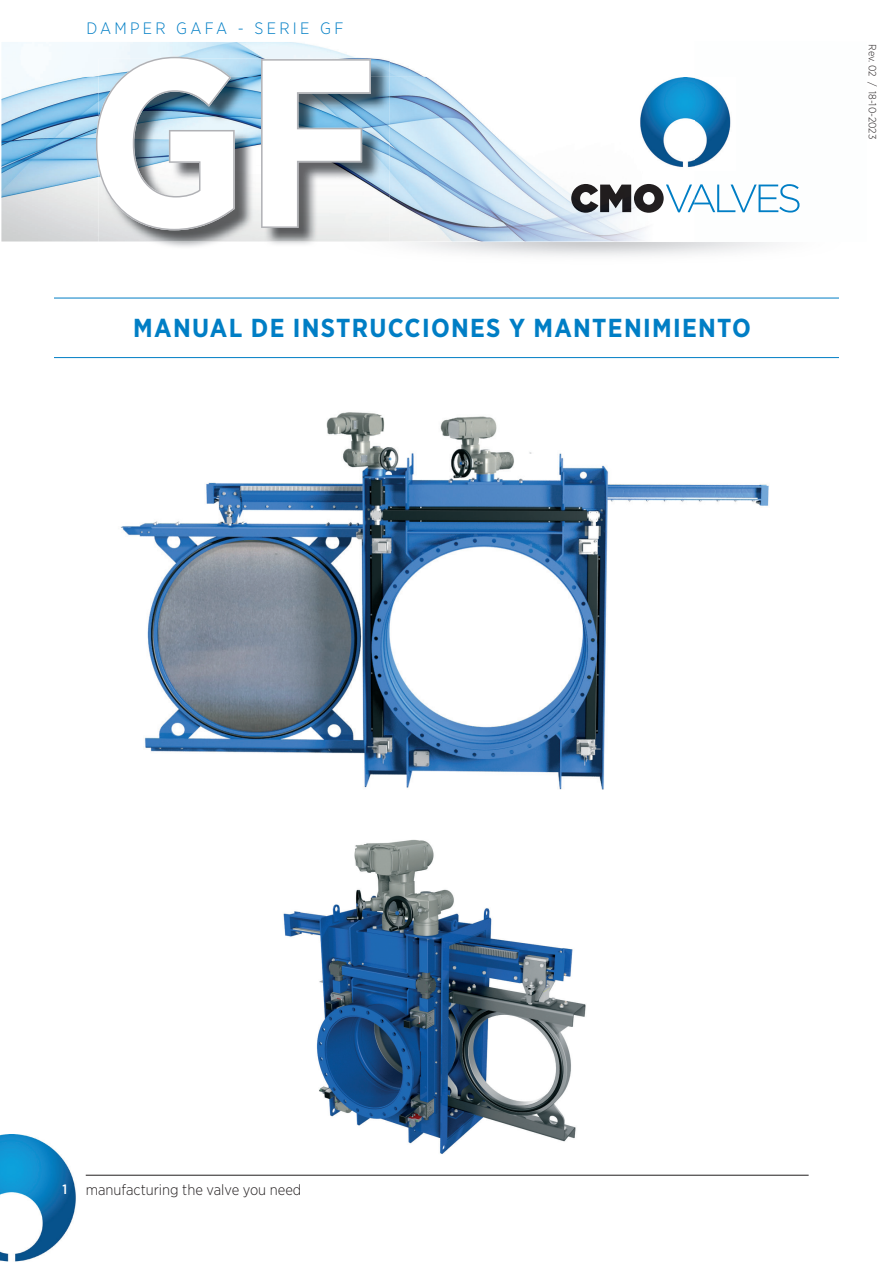
<style>
.page{position:relative;width:893px;height:1263px;background:#fff}
.page>*{position:absolute;margin:0;border:0;box-sizing:border-box;transform-origin:0 0}
.t1{font:700 236.85px "Gotham Narrow";color:#fff}
.t2{font:700 25.95px "Gotham Narrow";letter-spacing:.05em;color:#007ec5}
.t3{font:300 16.5px "Gotham Narrow";letter-spacing:.2em;color:#007ec5}
.t4{font:300 15px "Gotham Narrow";color:#231f20}
.t5{font:300 10.5px "Gotham Narrow";letter-spacing:-.005em;color:#231f20}
.s1{font-weight:500;font-size:13.5px;color:#fff}
</style>
<div class="page">
<img style="left:0;top:1135px;width:76px;height:127px">
<hr style="left:86px;top:1175px;width:723px;height:1px;background:#231f20">
<img style="left:120px;top:412px;width:649px;height:378px">
<hr style="left:54px;top:298px;width:785px;height:1px;background:#007ec5">
<hr style="left:54px;top:357px;width:785px;height:1px;background:#007ec5">
<img style="left:283px;top:839px;width:303px;height:315px">
<img style="left:1px;top:42px;width:694px;height:199px">
<img style="left:99px;top:77px;width:291px;height:170px">
<img style="left:371px;top:59px;width:19px;height:18px">
<img style="left:96px;top:57px;width:275px;height:173px">
<img style="left:635px;top:77px;width:96px;height:93px">
<img style="left:692px;top:197px;width:3px;height:15px">
<svg style="left:695px;top:184px;width:104px;height:29px"></svg>
<img style="left:666px;top:185px;width:26px;height:27px">
<img style="left:634px;top:184px;width:30px;height:29px">
<img style="left:571px;top:184px;width:27px;height:29px">
<img style="left:600px;top:185px;width:31px;height:27px">
<img style="left:320px;top:242px;width:70px;height:7px">
<p class="t3" style="left:86px;top:18px;width:258px">DAMPER GAFA - SERIE GF</p>
<h1 class="t1" style="left:87px;top:-9px;width:292px">GF</h1>
<p class="t2" style="left:133px;top:311px;width:619px">MANUAL DE INSTRUCCIONES Y MANTENIMIENTO</p>
<p class="t5" style="left:879px;top:44px;width:96px;rotate:90deg">Rev. 02 / 18-10-2023</p>
<p class="t4" style="left:62px;top:1181px;width:240px"><span class="s1">1</span> manufacturing the valve you need</p>
</div>
